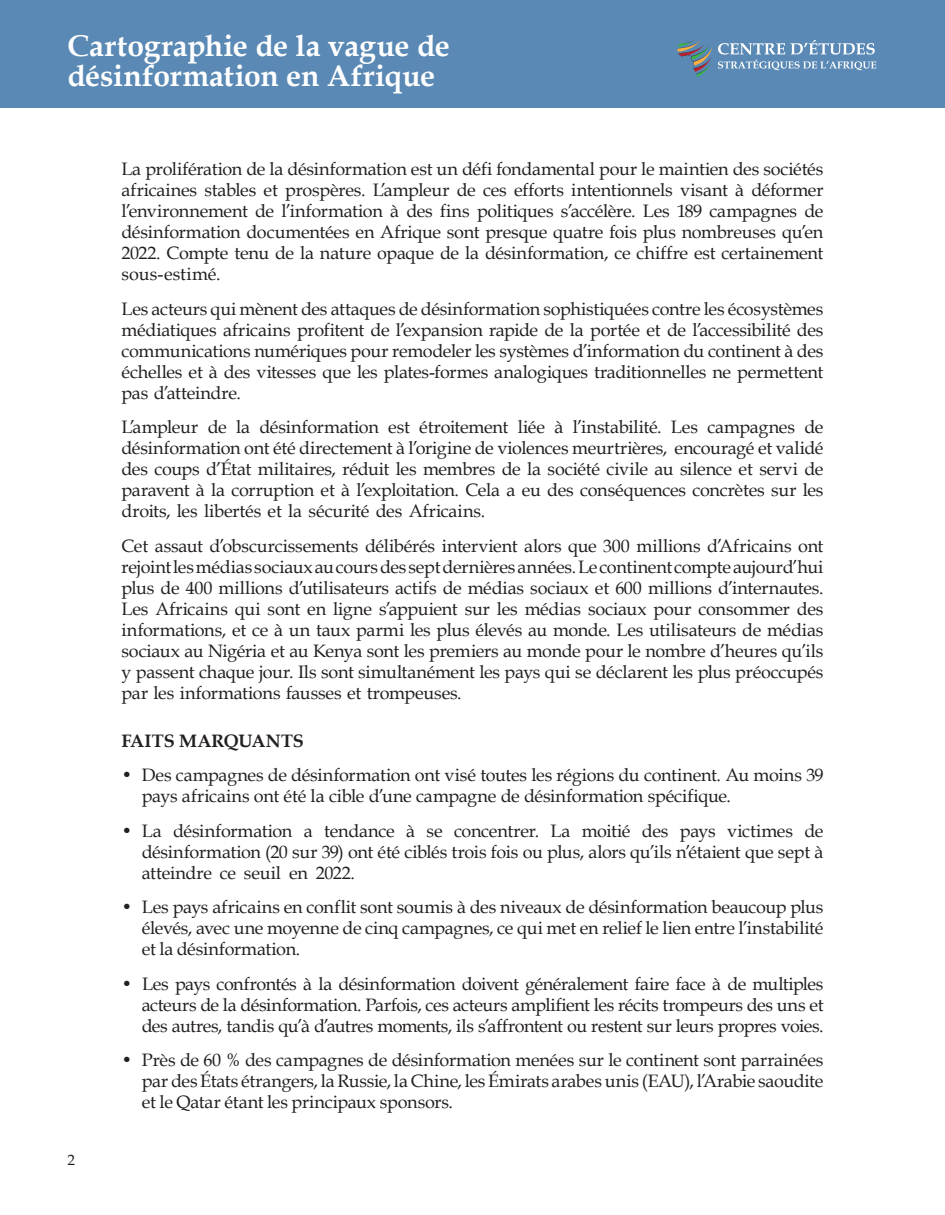
<style>
.page{position:relative;width:945px;height:1215px;background:#fff}
.page>*{position:absolute;margin:0;border:0;box-sizing:border-box;transform-origin:0 0}
.t1{font:700 30px/30px "Book Antiqua";letter-spacing:-.005em;color:#fff}
.t2{font:18px/21px "Book Antiqua";letter-spacing:-.015em;color:#231f20;text-align:justify}
.t3{font:700 18px "Book Antiqua";color:#231f20}
.t4{font:15px "Book Antiqua";color:#231f20}
</style>
<div class="page">
<div style="left:0;top:0;width:945px;height:108px;background:#5989b4"></div>
<svg style="left:677px;top:39px;width:199px;height:38px"></svg>
<h1 class="t1" style="left:68px;top:31px;width:384px">Cartographie de la vague de désinformation en Afrique</h1>
<p class="t4" style="left:68px;top:1149px;width:9px">2</p>
<p class="t2" style="left:122px;top:158px;width:703px">La prolifération de la désinformation est un défi fondamental pour le maintien des sociétés africaines stables et prospères. L’ampleur de ces efforts intentionnels visant à déformer l’environnement de l’information à des fins politiques s’accélère. Les 189 campagnes de désinformation documentées en Afrique sont presque quatre fois plus nombreuses qu’en 2022. Compte tenu de la nature opaque de la désinformation, ce chiffre est certainement sous-estimé.</p>
<p class="t2" style="left:122px;top:298px;width:703px">Les acteurs qui mènent des attaques de désinformation sophistiquées contre les écosystèmes médiatiques africains profitent de l’expansion rapide de la portée et de l’accessibilité des communications numériques pour remodeler les systèmes d’information du continent à des échelles et à des vitesses que les plates-formes analogiques traditionnelles ne permettent pas d’atteindre.</p>
<p class="t2" style="left:122px;top:416px;width:704px">L’ampleur de la désinformation est étroitement liée à l’instabilité. Les campagnes de désinformation ont été directement à l’origine de violences meurtrières, encouragé et validé des coups d’État militaires, réduit les membres de la société civile au silence et servi de paravent à la corruption et à l’exploitation. Cela a eu des conséquences concrètes sur les droits, les libertés et la sécurité des Africains.</p>
<p class="t2" style="left:122px;top:535px;width:704px">Cet assaut d’obscurcissements délibérés intervient alors que 300 millions d’Africains ont rejoint les médias sociaux au cours des sept dernières années. Le continent compte aujourd’hui plus de 400 millions d’utilisateurs actifs de médias sociaux et 600 millions d’internautes.<br>Les Africains qui sont en ligne s’appuient sur les médias sociaux pour consommer des informations, et ce à un taux parmi les plus élevés au monde. Les utilisateurs de médias sociaux au Nigéria et au Kenya sont les premiers au monde pour le nombre d’heures qu’ils y passent chaque jour. Ils sont simultanément les pays qui se déclarent les plus préoccupés par les informations fausses et trompeuses.</p>
<p class="t3" style="left:122px;top:728px;width:184px">FAITS MARQUANTS</p>
<p class="t2" style="left:142px;top:764px;width:683px;text-indent:-20px">• Des campagnes de désinformation ont visé toutes les régions du continent. Au moins 39 pays africains ont été la cible d’une campagne de désinformation spécifique.</p>
<p class="t2" style="left:142px;top:820px;width:683px;text-indent:-20px">• La désinformation a tendance à se concentrer. La moitié des pays victimes de désinformation (20 sur 39) ont été ciblés trois fois ou plus, alors qu’ils n’étaient que sept à atteindre ce seuil en 2022.</p>
<p class="t2" style="left:142px;top:896px;width:683px;text-indent:-20px">• Les pays africains en conflit sont soumis à des niveaux de désinformation beaucoup plus élevés, avec une moyenne de cinq campagnes, ce qui met en relief le lien entre l’instabilité et la désinformation.</p>
<p class="t2" style="left:142px;top:973px;width:683px;text-indent:-20px">• Les pays confrontés à la désinformation doivent généralement faire face à de multiples acteurs de la désinformation. Parfois, ces acteurs amplifient les récits trompeurs des uns et des autres, tandis qu’à d’autres moments, ils s’affrontent ou restent sur leurs propres voies.</p>
<p class="t2" style="left:142px;top:1049px;width:683px;text-indent:-20px">• Près de 60 % des campagnes de désinformation menées sur le continent sont parrainées par des États étrangers, la Russie, la Chine, les Émirats arabes unis (EAU), l’Arabie saoudite et le Qatar étant les principaux sponsors.</p>
</div>
